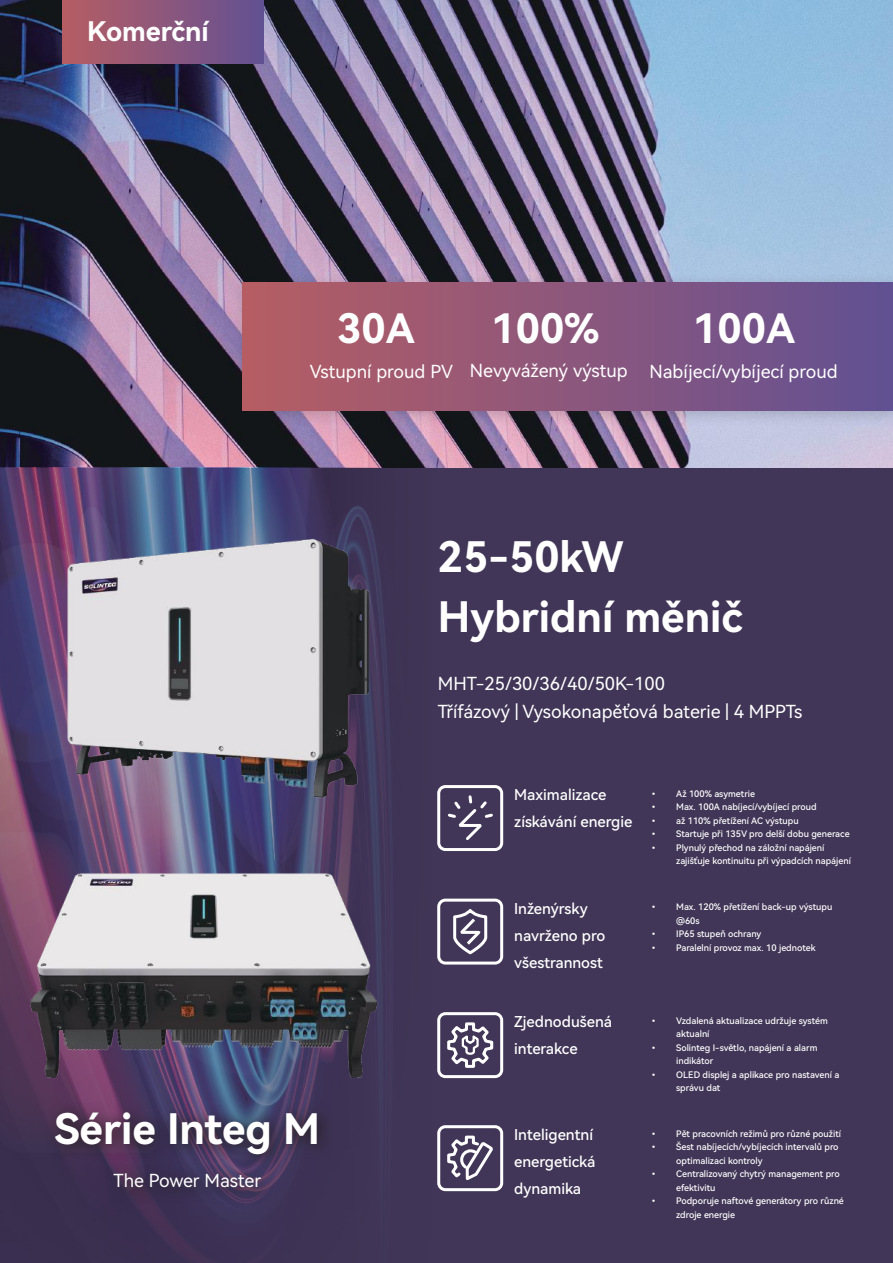
<style>
.page{position:relative;width:893px;height:1263px;background:#413657}
.page>*{position:absolute;margin:0;border:0;box-sizing:border-box;transform-origin:0 0}
.t1{font:42px/60px "Harmony OS Sans Bold";color:#fff}
.t2{font:40.5px "Harmony OS Sans Bold";color:#fff}
.t3{font:27px "Harmony OS Sans Bold";color:#fff}
.t4{font:18px/28.8px "Harmony OS Sans SC";color:#fff}
.t5{font:18px "Harmony OS Sans";color:#fff}
.t6{font:15px/27px "Harmony OS Sans Medium";color:#fff}
.t7{font:9px/13.5px "Harmony OS Sans SC Medium";color:#fff}
</style>
<div class="page">
<img style="left:0;top:0;width:893px;height:468px">
<img style="left:0;top:468px;width:384px;height:711px">
<img style="left:48px;top:534px;width:338px;height:279px">
<img style="left:30px;top:860px;width:348px;height:224px">
<div style="left:231px;top:271px;width:662px;height:156px;background:#241f1f;opacity:.2"></div>
<div style="left:242px;top:283px;width:651px;height:127px;background:linear-gradient(to right,#b75d64,#625193)"></div>
<div style="left:63px;top:0;width:201px;height:64px;background:linear-gradient(to right,#b65d64,#625193)"></div>
<svg style="left:45px;top:1102px;width:289px;height:101px"></svg>
<div style="left:437px;top:899px;width:66px;height:65px;border:3px solid #fff;border-radius:7px"></div>
<svg style="left:453px;top:910px;width:35px;height:45px"></svg>
<div style="left:437px;top:1125px;width:66px;height:66px;border:3px solid #fff;border-radius:7px"></div>
<svg style="left:447px;top:1135px;width:46px;height:46px"></svg>
<div style="left:437px;top:785px;width:66px;height:66px;border:3px solid #fff;border-radius:7px"></div>
<svg style="left:448px;top:795px;width:45px;height:45px"></svg>
<div style="left:437px;top:1012px;width:66px;height:66px;border:3px solid #fff;border-radius:7px"></div>
<svg style="left:447px;top:1022px;width:47px;height:46px"></svg>
<hr style="left:892px;top:234px;width:1px;height:285px;background:#fff">
<h3 class="t3" style="left:87px;top:13px;width:123px">Komerční</h3>
<h2 class="t2" style="left:337px;top:300px;width:79px">30A</h2>
<h3 class="t5" style="left:310px;top:359px;width:145px">Vstupní proud PV</h3>
<h2 class="t2" style="left:491px;top:300px;width:109px">100%</h2>
<h2 class="t2" style="left:693px;top:300px;width:104px">100A</h2>
<h3 class="t5" style="left:470px;top:358px;width:369px">Nevyvážený výstup Nabíjecí/vybíjecí proud</h3>
<h1 class="t1" style="left:438px;top:525px;width:306px">25-50kW<br>Hybridní měnič</h1>
<h3 class="t4" style="left:438px;top:668px;width:366px">MHT-25/30/36/40/50K-100<br>Třífázový | Vysokonapěťová baterie | 4 MPPTs</h3>
<h3 class="t6" style="left:514px;top:780px;width:120px">Maximalizace získávání energie</h3>
<h3 class="t6" style="left:514px;top:894px;width:93px">Inženýrsky navrženo pro všestrannost</h3>
<h3 class="t6" style="left:514px;top:1008px;width:99px">Zjednodušená interakce</h3>
<p class="t7" style="left:649px;top:786px;width:107px">• Až 100% asymetrie</p>
<p class="t7" style="left:649px;top:800px;width:169px">• Max. 100A nabíjecí/vybíjecí proud</p>
<p class="t7" style="left:649px;top:813px;width:151px">• až 110% přetížení AC výstupu</p>
<p class="t7" style="left:649px;top:827px;width:202px">• Startuje při 135V pro delší dobu generace</p>
<p class="t7" style="left:676px;top:840px;width:176px;text-indent:-27px">• Plynulý přechod na záložní napájení zajišťuje kontinuitu při výpadcích napájení</p>
<p class="t7" style="left:676px;top:900px;width:158px;text-indent:-27px">• Max. 120% přetížení back-up výstupu @60s</p>
<p class="t7" style="left:649px;top:927px;width:114px">• IP65 stupeň ochrany</p>
<p class="t7" style="left:649px;top:940px;width:168px">• Paralelní provoz max. 10 jednotek</p>
<p class="t7" style="left:676px;top:1013px;width:153px;text-indent:-27px">• Vzdalená aktualizace udržuje systém aktualní</p>
<p class="t7" style="left:676px;top:1040px;width:143px;text-indent:-27px">• Solinteg I-světlo, napájení a alarm indikátor</p>
<p class="t7" style="left:676px;top:1067px;width:165px;text-indent:-27px">• OLED displej a aplikace pro nastavení a správu dat</p>
<h1 class="t1" style="left:55px;top:1097px;width:267px">Série Integ M</h1>
<h3 class="t4" style="left:114px;top:1165px;width:149px">The Power Master</h3>
<h3 class="t6" style="left:514px;top:1121px;width:83px">Inteligentní energetická dynamika</h3>
<p class="t7" style="left:649px;top:1126px;width:193px">• Pět pracovních režimů pro různé použití</p>
<p class="t7" style="left:676px;top:1140px;width:164px;text-indent:-27px">• Šest nabíjecích/vybíjecích intervalů pro optimalizaci kontroly</p>
<p class="t7" style="left:676px;top:1167px;width:165px;text-indent:-27px">• Centralizovaný chytrý management pro efektivitu</p>
<p class="t7" style="left:676px;top:1194px;width:169px;text-indent:-27px">• Podporuje naftové generátory pro různé zdroje energie</p>
</div>
